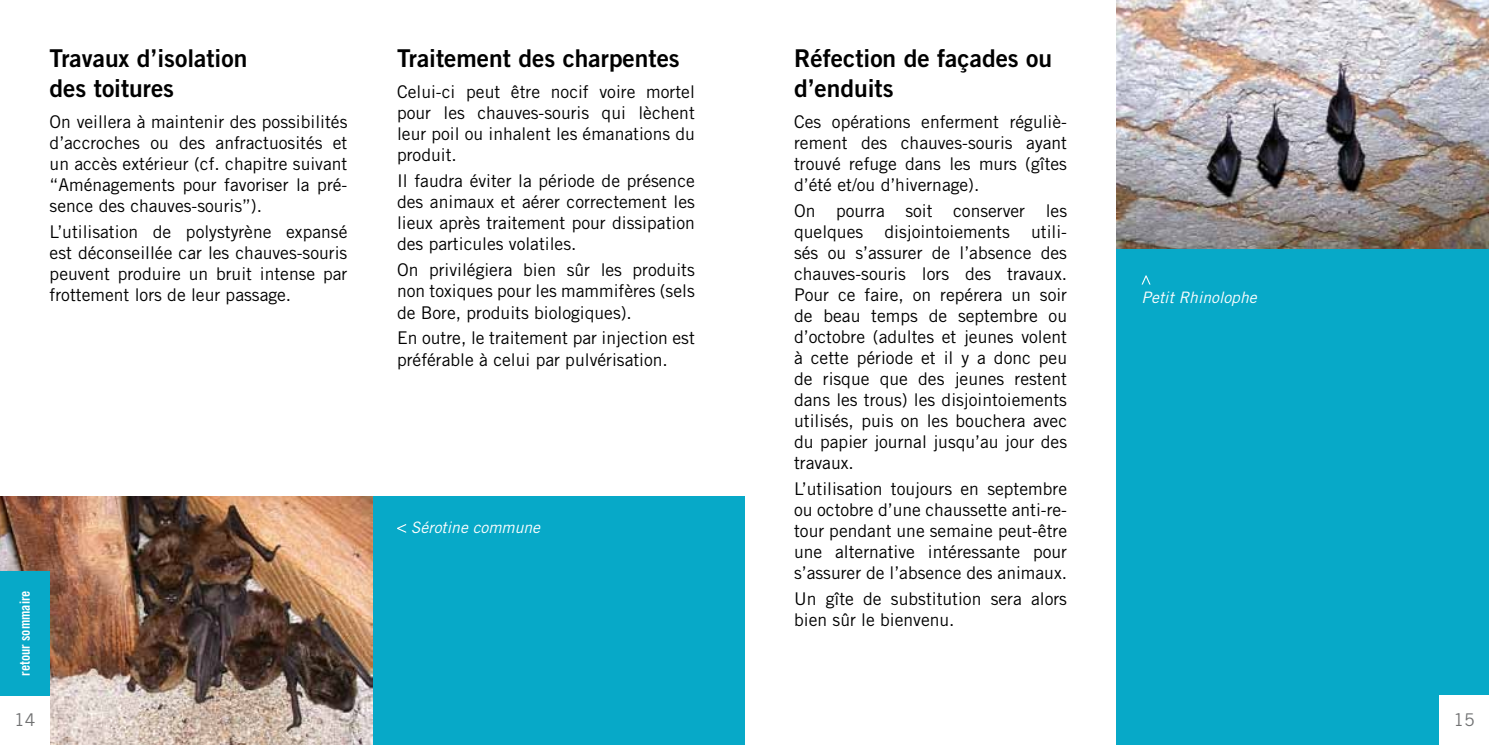
<style>
.page{position:relative;width:1489px;height:745px;background:#fff}
.page>*{position:absolute;margin:0;border:0;box-sizing:border-box;transform-origin:0 0}
.t1{font:24.5px/29.4px "Trade Gothic LT Std Bd 2";color:#000}
.t2{font:17.5px/21px "Trade Gothic LT Std";color:#000;text-align:justify}
.t3{font:17.5px "Trade Gothic LT Std";color:#707172}
.t4{font:italic 15.75px "Trade Gothic LT Std";color:#fff}
.t5{font:14px "Trade Gothic LT Std Bd Cn 20";color:#fff}
</style>
<div class="page">
<div style="left:0;top:496px;width:744px;height:248px;background:#07a9c8"></div>
<div style="left:1116px;top:0;width:372px;height:744px;background:#07a9c8"></div>
<img style="left:0;top:496px;width:372px;height:248px">
<div style="left:0;top:694px;width:50px;height:50px;background:#fff"></div>
<div style="left:1439px;top:694px;width:49px;height:50px;background:#fff"></div>
<img style="left:1116px;top:0;width:372px;height:248px">
<svg style="left:397px;top:524px;width:9px;height:8px"></svg>
<svg style="left:1142px;top:275px;width:8px;height:9px"></svg>
<div style="left:0;top:570px;width:50px;height:124px;background:#07a9c8"></div>
<h1 class="t1" style="left:50px;top:43px;width:199px">Travaux d’isolation des toitures</h1>
<p class="t2" style="left:50px;top:111px;width:299px">On veillera à maintenir des possibilités d’accroches ou des anfractuosités et un accès extérieur (cf. chapitre suivant “Aménagements pour favoriser la pré&shy;sence des chauves-souris”).</p>
<p class="t2" style="left:50px;top:221px;width:299px">L’utilisation de polystyrène expansé est déconseillée car les chauves-souris peuvent produire un bruit intense par frottement lors de leur passage.</p>
<h1 class="t1" style="left:397px;top:43px;width:284px">Traitement des charpentes</h1>
<p class="t2" style="left:397px;top:81px;width:299px">Celui-ci peut être nocif voire mortel pour les chauves-souris qui lèchent leur poil ou inhalent les émanations du produit.</p>
<p class="t2" style="left:397px;top:170px;width:299px">Il faudra éviter la période de présence des animaux et aérer correctement les lieux après traitement pour dissipation des particules volatiles.</p>
<p class="t2" style="left:397px;top:259px;width:299px">On privilégiera bien sûr les produits non toxiques pour les mammifères (sels de Bore, produits biologiques).</p>
<p class="t2" style="left:397px;top:327px;width:299px">En outre, le traitement par injection est préférable à celui par pulvérisation.</p>
<p class="t5" style="left:16px;top:675px;width:87px;rotate:-90deg">retour sommaire</p>
<p class="t3" style="left:14px;top:709px;width:23px">14</p>
<p class="t4" style="left:411px;top:517px;width:131px">Sérotine commune</p>
<h1 class="t1" style="left:794px;top:43px;width:259px">Réfection de façades ou d’enduits</h1>
<p class="t2" style="left:794px;top:111px;width:274px">Ces opérations enferment réguliè&shy;rement des chauves-souris ayant trouvé refuge dans les murs (gîtes d’été et/ou d’hivernage).</p>
<p class="t2" style="left:794px;top:200px;width:274px">On pourra soit conserver les quelques disjointoiements utili&shy;sés ou s’assurer de l’absence des chauves-souris lors des travaux.<br>Pour ce faire, on repérera un soir de beau temps de septembre ou d’octobre (adultes et jeunes volent à cette période et il y a donc peu de risque que des jeunes restent dans les trous) les disjointoiements utilisés, puis on les bouchera avec du papier journal jusqu’au jour des travaux.</p>
<p class="t2" style="left:794px;top:478px;width:274px">L’utilisation toujours en septembre ou octobre d’une chaussette anti-re&shy;tour pendant une semaine peut-être une alternative intéressante pour s’assurer de l’absence des animaux.</p>
<p class="t2" style="left:794px;top:588px;width:274px">Un gîte de substitution sera alors bien sûr le bienvenu.</p>
<p class="t4" style="left:1141px;top:288px;width:117px">Petit Rhinolophe</p>
<p class="t3" style="left:1453px;top:709px;width:23px">15</p>
</div>
